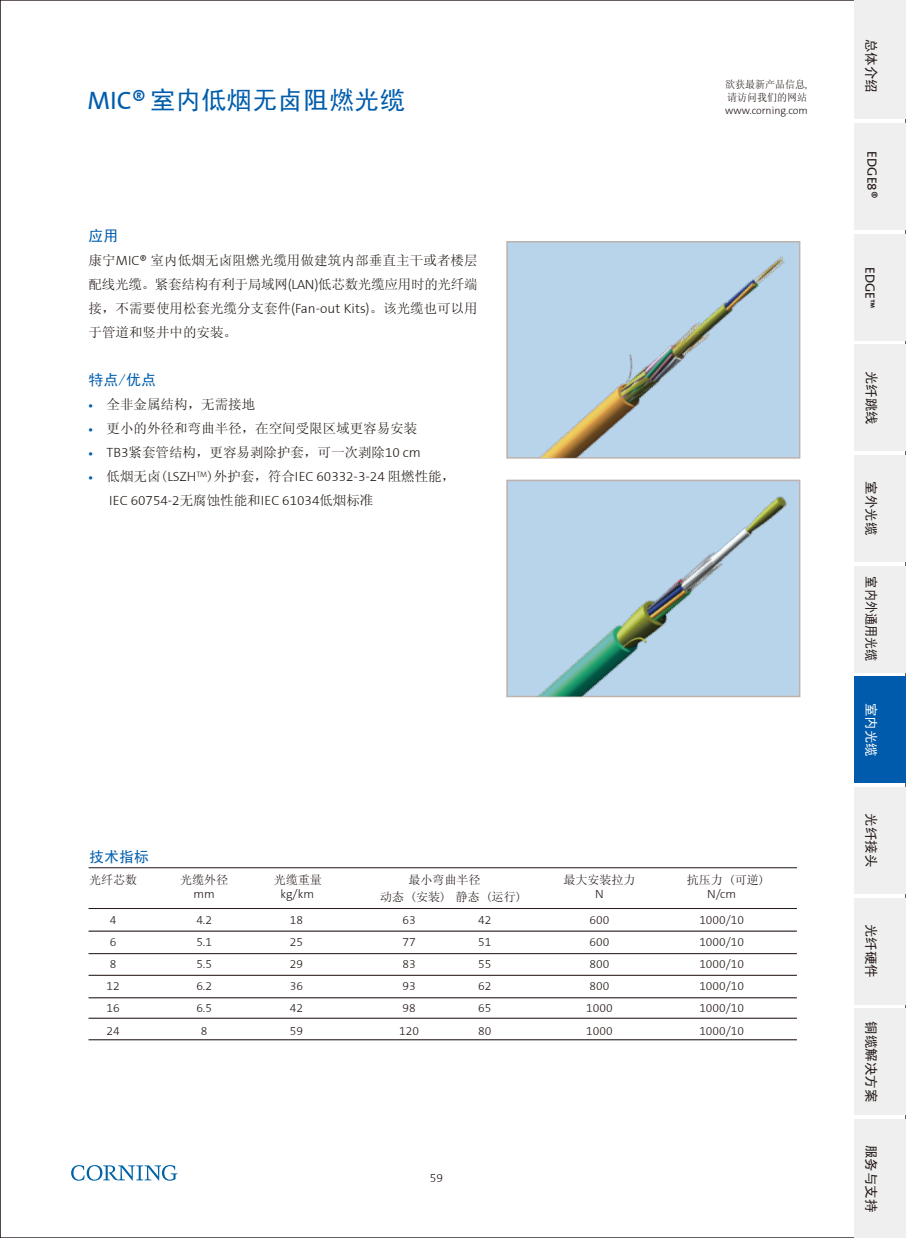
<style>
.page{position:relative;width:906px;height:1238px;background:#fff}
.page>*{position:absolute;margin:0;border:0;box-sizing:border-box;transform-origin:0 0}
.t1{font:25.5px "Sim Hei";color:#005dac}
.t2{font:15px "Sim Hei";color:#005dac}
.t3{font:13.5px/24px "Sim Sun";color:#221815;text-align:justify}
.t4{font:13.5px "Sim Hei";color:#221815}
.t5{font:300 13.5px "Corning Sans";color:#221815}
.t6{font:13.5px "Corning Sans";color:#221815}
.t7{font:13.5px "Sim Hei";color:#221815;scale:.9 1}
.t8{font:13.5px "Sim Hei";color:#fff}
.t9{font:300 12px/22.2px "Corning Sans";color:#221815}
.t10{font:12px "Sim Sun";color:#221815}
.t11{font:10.5px/13.5px "Sim Sun";color:#221815;scale:.95 1}
.t12{font:300 10.5px "Corning Sans";color:#221815}
.s1{font-family:"Corning Sans"}
.s2{font-family:"Corning Sans";font-weight:300}
.s3{font-family:"Times New Roman";font-size:7.5px;color:#005dac}
.s4{font-family:"Sim Sun";font-weight:400}
</style>
<div class="page">
<hr style="left:89px;top:953px;width:708px;height:1px;background:#221815">
<hr style="left:89px;top:930px;width:708px;height:1px;background:#221815">
<hr style="left:89px;top:997px;width:708px;height:1px;background:#221815">
<hr style="left:89px;top:974px;width:708px;height:1px;background:#221815">
<hr style="left:89px;top:1017px;width:708px;height:1px;background:#221815">
<hr style="left:89px;top:1039px;width:708px;height:1px;background:#221815">
<hr style="left:89px;top:908px;width:708px;height:1px;background:#221815">
<hr style="left:89px;top:867px;width:708px;height:1px;background:#221815">
<div style="left:506px;top:241px;width:294px;height:217px;background:#b7d4ea;border:2px solid #bdb2ac"></div>
<img style="left:527px;top:242px;width:271px;height:216px">
<img style="left:507px;top:480px;width:292px;height:216px">
<svg style="left:0;top:0;width:1px;height:1237px"></svg>
<svg style="left:71px;top:1165px;width:106px;height:15px"></svg>
<div style="left:855px;top:0;width:51px;height:119px;background:#efefef"></div>
<div style="left:855px;top:123px;width:51px;height:107px;background:#efefef"></div>
<div style="left:855px;top:234px;width:51px;height:106px;background:#efefef"></div>
<div style="left:855px;top:344px;width:51px;height:107px;background:#efefef"></div>
<div style="left:855px;top:455px;width:51px;height:106px;background:#efefef"></div>
<div style="left:855px;top:566px;width:51px;height:106px;background:#efefef"></div>
<div style="left:855px;top:676px;width:51px;height:107px;background:#005bac"></div>
<div style="left:855px;top:787px;width:51px;height:106px;background:#efefef"></div>
<div style="left:855px;top:1008px;width:51px;height:106px;background:#efefef"></div>
<div style="left:855px;top:1119px;width:51px;height:118px;background:#efefef"></div>
<div style="left:855px;top:897px;width:51px;height:107px;background:#efefef"></div>
<h1 class="t1" style="left:88px;top:87px;width:319px"><span class="s1">MIC®</span>室内低烟无卤阻燃光缆</h1>
<p class="t2" style="left:89px;top:228px;width:31px">应用</p>
<p class="t3" style="left:89px;top:248px;width:391px">康宁<span class="s2">MIC®</span> 室内低烟无卤阻燃光缆用做建筑内部垂直主干或者楼层配线光缆。紧套结构有利于局域网<span class="s2">(LAN)</span>低芯数光缆应用时的光纤端接，不需要使用松套光缆分支套件<span class="s2">(Fan-out Kits)</span>。该光缆也可以用于管道和竖井中的安装。</p>
<p class="t2" style="left:89px;top:372px;width:69px">特点/优点</p>
<p class="t3" style="left:89px;top:392px;width:168px"><span class="s3">●</span> 全非金属结构，无需接地</p>
<p class="t3" style="left:89px;top:416px;width:330px"><span class="s3">●</span> 更小的外径和弯曲半径，在空间受限区域更容易安装</p>
<p class="t3" style="left:89px;top:440px;width:334px"><span class="s3">●</span> <span class="s2">TB3</span>紧套管结构，更容易剥除护套，可一次剥除<span class="s2">10 cm</span></p>
<p class="t3" style="left:89px;top:464px;width:368px"><span class="s3">●</span> 低烟无卤(<span class="s2">LSZH</span><sup>TM</sup>)外护套，符合<span class="s2">IEC 60332-3-24</span> 阻燃性能，</p>
<p class="t5" style="left:109px;top:492px;width:266px">IEC 60754-2<span class="s4">无腐蚀性能和</span>IEC 61034<span class="s4">低烟标准</span></p>
<p class="t11" style="left:725px;top:77px;width:88px">欲获最新产品信息<span class="s2">,</span>请访问我们的网站</p>
<p class="t12" style="left:725px;top:104px;width:84px">www.corning.com</p>
<p class="t2" style="left:89px;top:848px;width:61px">技术指标</p>
<p class="t10" style="left:89px;top:873px;width:49px">光纤芯数</p>
<p class="t10" style="left:180px;top:873px;width:49px">光缆外径</p>
<p class="t10" style="left:274px;top:873px;width:49px">光缆重量</p>
<p class="t10" style="left:408px;top:873px;width:73px">最小弯曲半径</p>
<p class="t10" style="left:563px;top:873px;width:73px">最大安装拉力</p>
<p class="t10" style="left:686px;top:873px;width:79px">抗压力 (可逆)</p>
<p class="t9" style="left:107px;top:908px;width:15px">4<br>6<br>8<br>12<br>16<br>24</p>
<p class="t9" style="left:196px;top:908px;width:17px;text-align:center">4.2<br>5.1<br>5.5<br>6.2<br>6.5<br>8</p>
<p class="t9" style="left:290px;top:908px;width:15px;text-align:justify">18<br>25<br>29<br>36<br>42<br>59</p>
<p class="t9" style="left:193px;top:883px;width:23px">mm</p>
<p class="t9" style="left:281px;top:883px;width:35px">kg/km</p>
<p class="t9" style="left:595px;top:883px;width:10px">N</p>
<p class="t9" style="left:707px;top:883px;width:30px">N/cm</p>
<p class="t10" style="left:456px;top:890px;width:67px">静态 (运行)</p>
<p class="t9" style="left:478px;top:908px;width:15px;text-align:justify">42<br>51<br>55<br>62<br>65<br>80</p>
<p class="t9" style="left:586px;top:908px;width:28px">600<br>600<br>800<br>800<br>1000<br>1000</p>
<p class="t9" style="left:699px;top:908px;width:46px;text-align:justify">1000/10<br>1000/10<br>1000/10<br>1000/10<br>1000/10<br>1000/10</p>
<p class="t10" style="left:380px;top:890px;width:67px">动态 (安装)</p>
<p class="t9" style="left:399px;top:908px;width:21px">63<br>77<br>83<br>93<br>98<br>120</p>
<p class="t9" style="left:430px;top:1167px;width:15px">59</p>
<p class="t4" style="left:878px;top:39px;width:55px;rotate:90deg">总体介绍</p>
<p class="t6" style="left:880px;top:151px;width:48px;rotate:90deg">EDGE8®</p>
<p class="t6" style="left:878px;top:267px;width:43px;rotate:90deg">EDGE™</p>
<p class="t4" style="left:878px;top:370px;width:55px;rotate:90deg">光纤跳线</p>
<p class="t4" style="left:878px;top:481px;width:55px;rotate:90deg">室外光缆</p>
<p class="t7" style="left:878px;top:576px;width:96px;rotate:90deg">室内外通用光缆</p>
<p class="t8" style="left:878px;top:702px;width:55px;rotate:90deg">室内光缆</p>
<p class="t4" style="left:878px;top:813px;width:55px;rotate:90deg">光纤接头</p>
<p class="t4" style="left:878px;top:923px;width:55px;rotate:90deg">光纤硬件</p>
<p class="t4" style="left:878px;top:1020px;width:82px;rotate:90deg">铜缆解决方案</p>
<p class="t4" style="left:878px;top:1144px;width:69px;rotate:90deg">服务与支持</p>
</div>
